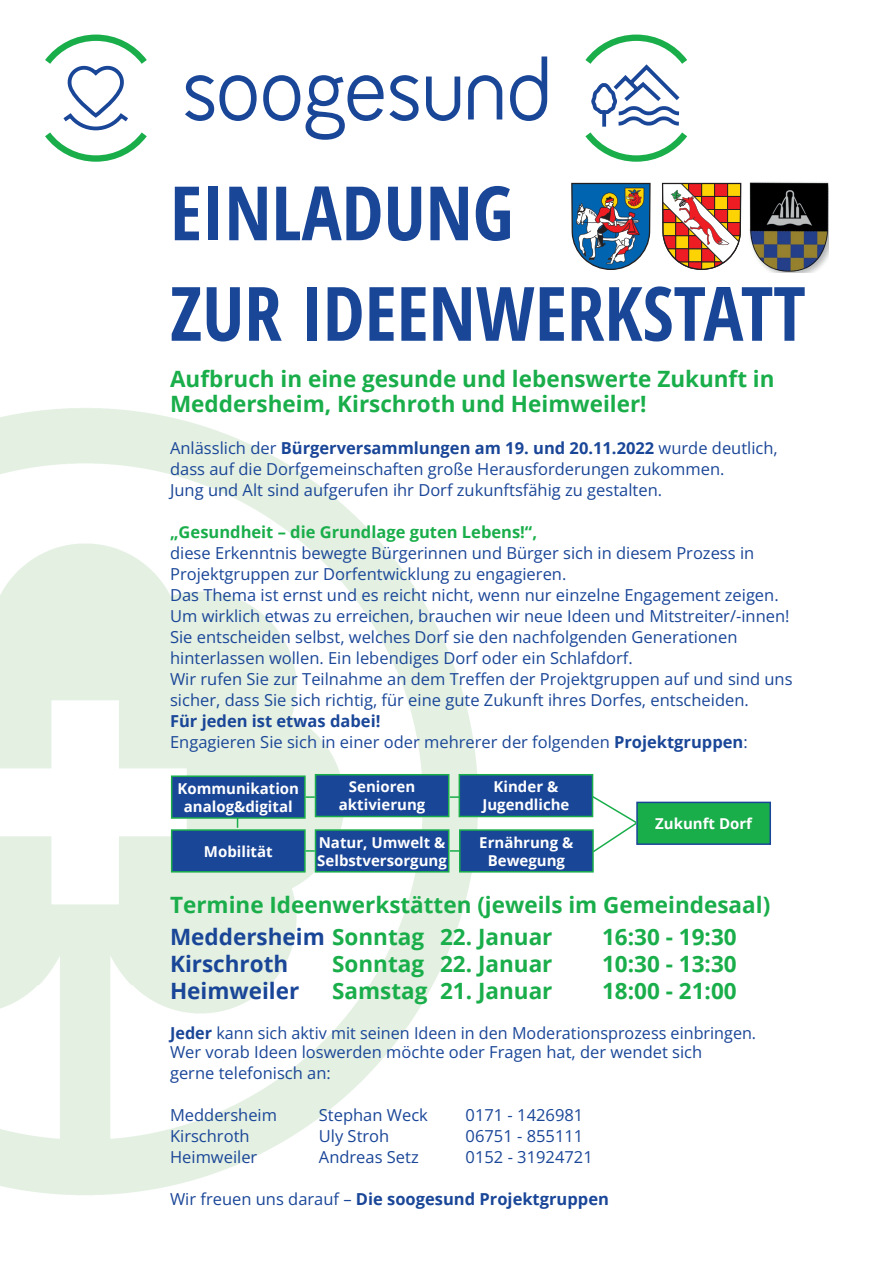
<style>
.page{position:relative;width:893px;height:1263px;background:#fff}
.page>*{position:absolute;margin:0;border:0;box-sizing:border-box;transform-origin:0 0}
.t1{font:700 condensed 75px/100.5px "Open Sans";color:#1a4698}
.t2{font:700 22.5px/25.5px "Open Sans";color:#1aae4b}
.t3{font:700 22.5px "Open Sans";color:#1a4698}
.t4{font:16.5px/21px "Open Sans";color:#1a4698}
.t5{font:700 16.5px "Open Sans";color:#1a4698}
.t6{font:700 16.5px "Open Sans";color:#1aae4b}
.t7{font:700 15px/18px "Open Sans";color:#fff;text-align:center}
.s1{font-weight:700}
.s2{color:#1a4698}
.s3{font-weight:400}
</style>
<div class="page">
<img style="left:0;top:408px;width:532px;height:787px">
<svg style="left:571px;top:183px;width:80px;height:87px"></svg>
<svg style="left:662px;top:183px;width:79px;height:87px"></svg>
<svg style="left:45px;top:35px;width:642px;height:127px"></svg>
<img style="left:750px;top:182px;width:78px;height:90px">
<div style="left:172px;top:776px;width:133px;height:42px;background:#1a4698"></div>
<div style="left:171px;top:775px;width:135px;height:44px;border:2px solid #1aae4b"></div>
<div style="left:172px;top:830px;width:133px;height:42px;background:#1a4698"></div>
<div style="left:171px;top:829px;width:135px;height:43px;border:2px solid #1aae4b"></div>
<div style="left:315px;top:775px;width:134px;height:41px;background:#1a4698"></div>
<div style="left:315px;top:774px;width:134px;height:43px;border:2px solid #1aae4b"></div>
<div style="left:460px;top:830px;width:133px;height:42px;background:#1a4698"></div>
<div style="left:459px;top:829px;width:135px;height:43px;border:2px solid #1aae4b"></div>
<div style="left:315px;top:830px;width:134px;height:42px;background:#1a4698"></div>
<div style="left:315px;top:829px;width:134px;height:43px;border:2px solid #1aae4b"></div>
<div style="left:459px;top:775px;width:134px;height:41px;background:#1a4698"></div>
<div style="left:459px;top:774px;width:134px;height:43px;border:2px solid #1aae4b"></div>
<div style="left:637px;top:802px;width:133px;height:42px;background:#1aae4b"></div>
<div style="left:636px;top:802px;width:135px;height:43px;border:2px solid #1a4698"></div>
<svg style="left:306px;top:796px;width:9px;height:2px"></svg>
<svg style="left:306px;top:850px;width:9px;height:2px"></svg>
<svg style="left:450px;top:796px;width:9px;height:2px"></svg>
<svg style="left:450px;top:850px;width:9px;height:2px"></svg>
<svg style="left:590px;top:794px;width:48px;height:60px"></svg>
<h1 class="t1" style="left:170px;top:161px;width:637px">EINLADUNG<br>ZUR IDEENWERKSTATT</h1>
<h2 class="t2" style="left:170px;top:365px;width:606px">Aufbruch in eine gesunde und lebenswerte Zukunft in<br>Meddersheim, Kirschroth und Heimweiler!</h2>
<p class="t4" style="left:170px;top:437px;width:609px">Anlässlich der <span class="s1">Bürgerversammlungen am 19. und 20.11.2022</span> wurde deutlich, dass auf die Dorfgemeinschaften große Herausforderungen zukommen.<br>Jung und Alt sind aufgerufen ihr Dorf zukunftsfähig zu gestalten.</p>
<p class="t6" style="left:170px;top:520px;width:368px">„Gesundheit – die Grundlage guten Lebens!“,</p>
<p class="t4" style="left:170px;top:542px;width:624px">diese Erkenntnis bewegte Bürgerinnen und Bürger sich in diesem Prozess in Projektgruppen zur Dorfentwicklung zu engagieren.<br>Das Thema ist ernst und es reicht nicht, wenn nur einzelne Engagement zeigen.<br>Um wirklich etwas zu erreichen, brauchen wir neue Ideen und Mitstreiter/-innen!<br>Sie entscheiden selbst, welches Dorf sie den nachfolgenden Generationen hinterlassen wollen. Ein lebendiges Dorf oder ein Schlafdorf.<br>Wir rufen Sie zur Teilnahme an dem Treffen der Projektgruppen auf und sind uns sicher, dass Sie sich richtig, für eine gute Zukunft ihres Dorfes, entscheiden.</p>
<p class="t4" style="left:170px;top:710px;width:579px"><span class="s1">Für jeden ist etwas dabei!<br></span>Engagieren Sie sich in einer oder mehrerer der folgenden <span class="s1">Projektgruppen</span>:</p>
<p class="t7" style="left:177px;top:779px;width:123px">Kommunikation analog&amp;digital</p>
<p class="t7" style="left:204px;top:842px;width:70px">Mobilität</p>
<p class="t7" style="left:339px;top:777px;width:88px">Senioren aktivierung</p>
<p class="t7" style="left:317px;top:833px;width:131px;text-align:left">Natur, Umwelt &amp;<br>Selbstversorgung</p>
<p class="t7" style="left:482px;top:777px;width:89px">Kinder &amp;<br>Jugendliche</p>
<p class="t7" style="left:479px;top:833px;width:96px">Ernährung &amp;<br>Bewegung</p>
<p class="t7" style="left:655px;top:814px;width:98px">Zukunft Dorf</p>
<h2 class="t2" style="left:170px;top:888px;width:602px;line-height:31.5px">Termine Ideenwerkstätten (jeweils im Gemeindesaal)<br><span class="s2">Meddersheim</span> Sonntag 22. Januar</h2>
<h2 class="t2" style="left:602px;top:923px;width:136px">16:30 - 19:30</h2>
<h2 class="t3" style="left:170px;top:947px;width:120px">Kirschroth</h2>
<h2 class="t2" style="left:332px;top:950px;width:222px">Sonntag 22. Januar</h2>
<h2 class="t2" style="left:602px;top:950px;width:136px">10:30 - 13:30</h2>
<h2 class="t3" style="left:170px;top:974px;width:131px">Heimweiler</h2>
<h2 class="t2" style="left:332px;top:977px;width:222px">Samstag 21. Januar</h2>
<h2 class="t2" style="left:602px;top:977px;width:136px">18:00 - 21:00</h2>
<p class="t4" style="left:170px;top:1022px;width:588px;line-height:20.4px"><span class="s1">Jeder</span> kann sich aktiv mit seinen Ideen in den Moderationsprozess einbringen.<br>Wer vorab Ideen loswerden möchte oder Fragen hat, der wendet sich<br>gerne telefonisch an:</p>
<p class="t4" style="left:170px;top:1104px;width:108px">Meddersheim</p>
<p class="t4" style="left:319px;top:1104px;width:111px">Stephan Weck</p>
<p class="t4" style="left:466px;top:1104px;width:119px">0171 - 1426981</p>
<p class="t4" style="left:170px;top:1125px;width:81px">Kirschroth</p>
<p class="t4" style="left:319px;top:1125px;width:72px">Uly Stroh</p>
<p class="t4" style="left:466px;top:1125px;width:119px">06751 - 855111</p>
<p class="t4" style="left:170px;top:1146px;width:89px">Heimweiler</p>
<p class="t4" style="left:319px;top:1146px;width:101px">Andreas Setz</p>
<p class="t4" style="left:466px;top:1146px;width:129px">0152 - 31924721</p>
<p class="t5" style="left:170px;top:1188px;width:440px"><span class="s3">Wir freuen uns darauf –</span> Die soogesund Projektgruppen</p>
</div>
